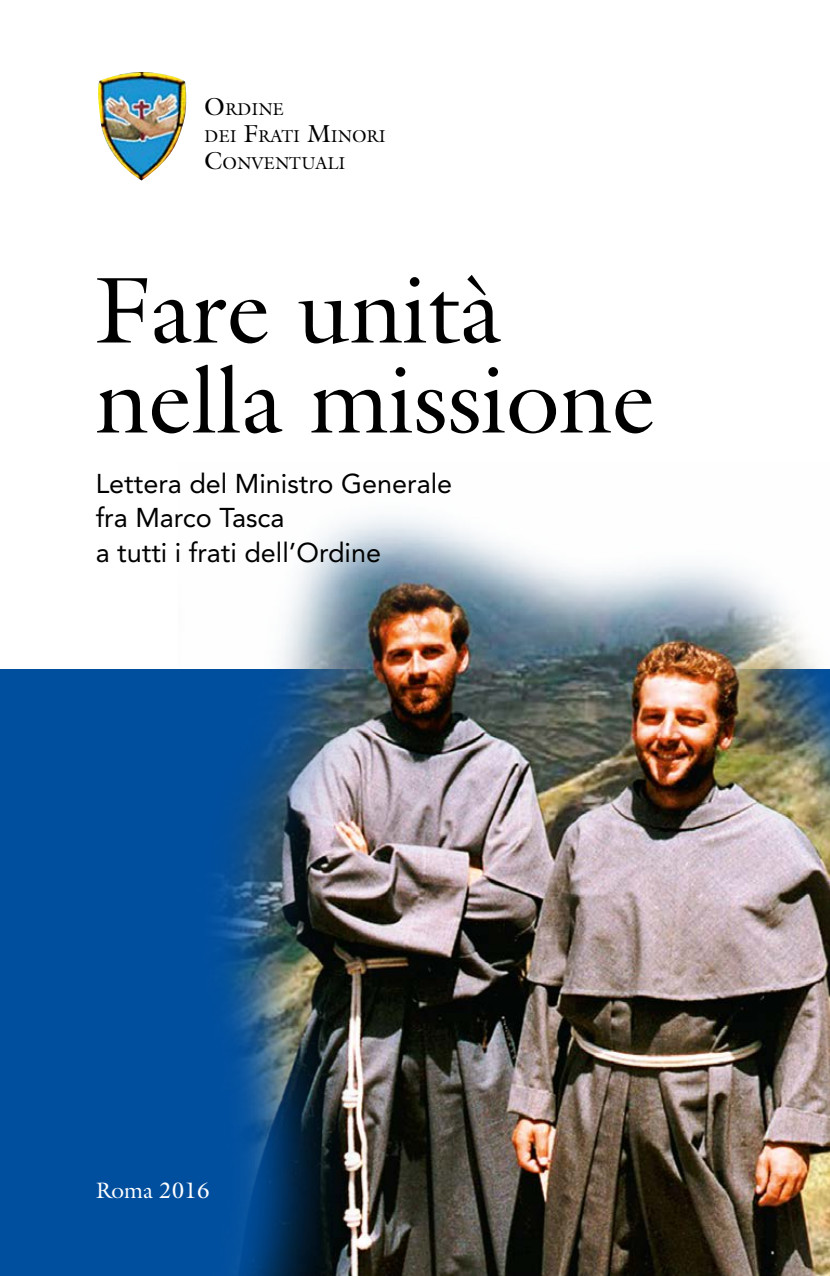
<style>
.page{position:relative;width:830px;height:1276px;background:#fff}
.page>*{position:absolute;margin:0;border:0;box-sizing:border-box;transform-origin:0 0}
.t1{font:94.5px/90px "Galliard";color:#000}
.t2{font:27px/34.6px "Avenir";color:#000}
.t3{font:22.5px "Galliard";color:#fff}
.t4{font:17.32px/27px "Galliard";color:#000}
.s1{font-size:24.75px}
</style>
<div class="page">
<div style="left:0;top:670px;width:829px;height:606px;background:#004f9f"></div>
<img style="left:179px;top:516px;width:650px;height:760px">
<img style="left:98px;top:72px;width:89px;height:108px">
<p class="t4" style="left:204px;top:96px;width:183px"><span class="s1">O</span>RDINE<br>DEI <span class="s1">F</span>RATI <span class="s1">M</span>INORI<br><span class="s1">C</span>ONVENTUALI</p>
<h1 class="t1" style="left:96px;top:264px;width:561px">Fare unità nella missione</h1>
<p class="t2" style="left:96px;top:466px;width:358px">Lettera del Ministro Generale fra Marco Tasca<br>a tutti i frati dell’Ordine</p>
<p class="t3" style="left:96px;top:1176px;width:115px">Roma 2016</p>
</div>
